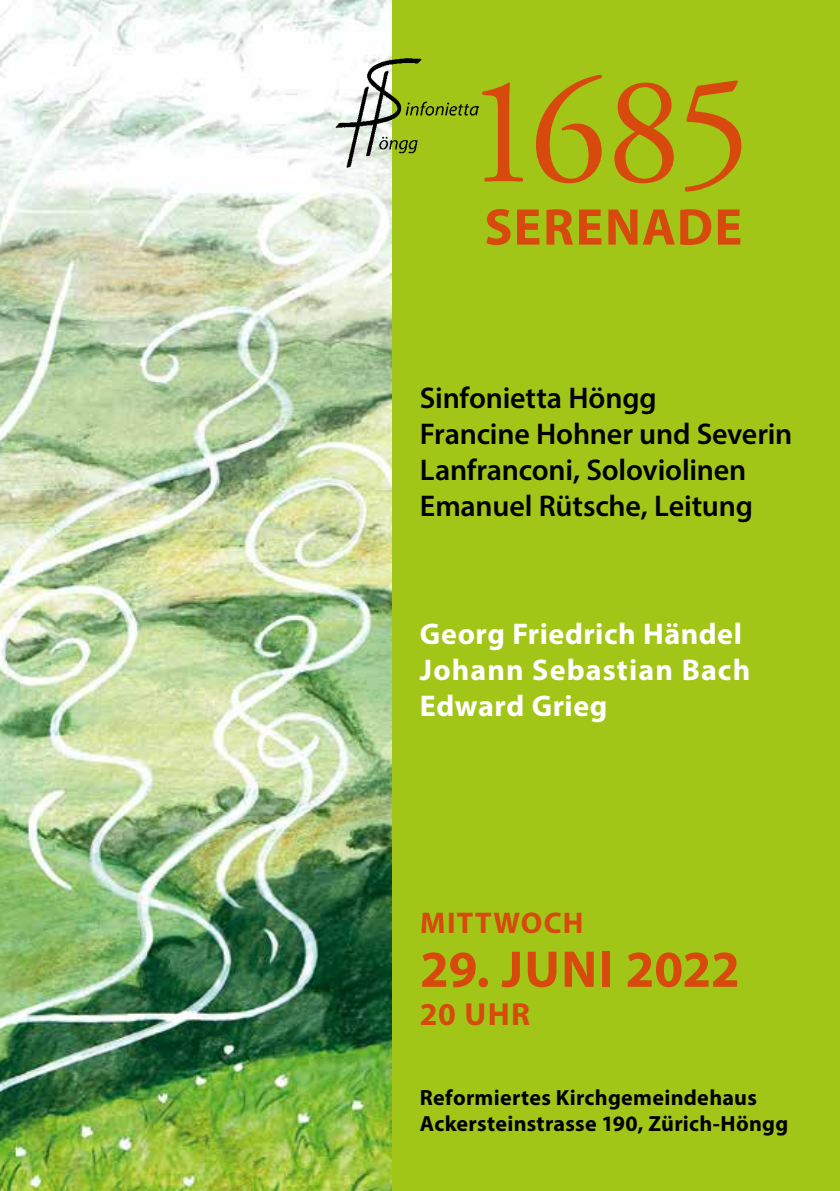
<style>
.page{position:relative;width:840px;height:1191px;background:#fff}
.page>*{position:absolute;margin:0;border:0;box-sizing:border-box;transform-origin:0 0}
.t1{font:154px "Adobe Garamond Pro";color:#d7490c}
.t2{font:700 52px "Myriad Pro";color:#d7490c}
.t3{font:700 52px "Myriad Pro";letter-spacing:.025em;color:#d7490c}
.t4{font:700 32px "Myriad Pro";color:#d7490c}
.t5{font:600 30px/36px "Myriad Pro";letter-spacing:-.005em;color:#000}
.t6{font:700 30px/36px "Myriad Pro";letter-spacing:.025em;color:#fff}
.t7{font:700 30px "Myriad Pro";letter-spacing:.045em;color:#d7490c}
.t8{font:700 22px/26px "Myriad Pro";letter-spacing:.01em;color:#000}
</style>
<div class="page">
<div style="left:391px;top:0;width:448px;height:1191px;background:#a2c617"></div>
<img style="left:0;top:0;width:391px;height:1191px">
<img style="left:327px;top:51px;width:151px;height:120px">
<h1 class="t1" style="left:463px;top:40px;width:289px">1685</h1>
<h2 class="t3" style="left:484px;top:193px;width:259px">SERENADE</h2>
<p class="t5" style="left:420px;top:379px;width:373px">Sinfonietta Höngg<br>Francine Hohner und Severin<br>Lanfranconi, Soloviolinen<br>Emanuel Rütsche, Leitung</p>
<p class="t6" style="left:420px;top:614px;width:331px">Georg Friedrich Händel<br>Johann Sebastian Bach<br>Edward Grieg</p>
<p class="t7" style="left:420px;top:903px;width:164px">MITTWOCH</p>
<h2 class="t2" style="left:420px;top:935px;width:321px">29. JUNI 2022</h2>
<p class="t4" style="left:420px;top:993px;width:112px">20 UHR</p>
<p class="t8" style="left:420px;top:1084px;width:369px">Reformiertes Kirchgemeindehaus<br>Ackersteinstrasse 190, Zürich-Höngg</p>
</div>
